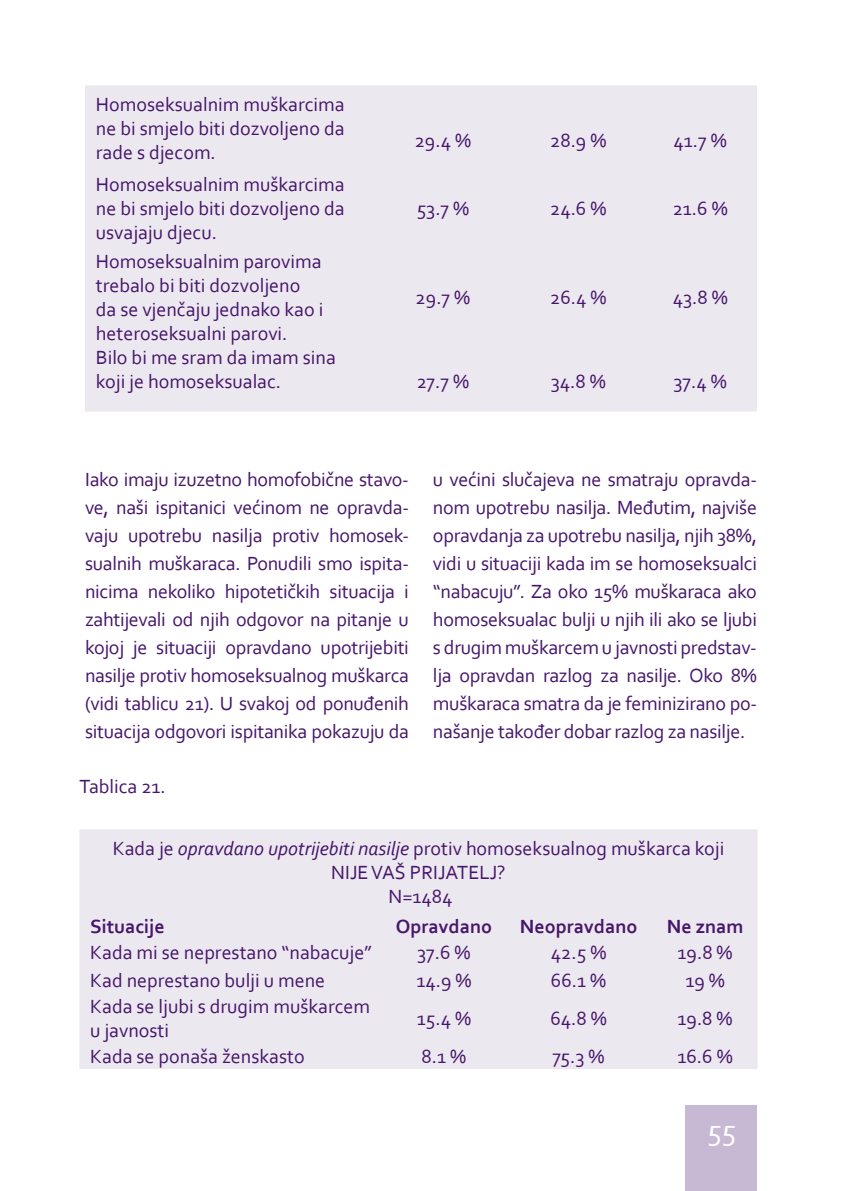
<style>
.page{position:relative;width:842px;height:1191px;background:#fff}
.page>*{position:absolute;margin:0;border:0;box-sizing:border-box;transform-origin:0 0}
.t1{font:30px "Corbel";color:#fff}
.t2{font:20px/28px "Corbel";color:#46166b;text-align:justify}
.t3{font:700 20px "Corbel";color:#46166b}
.s1{font-style:italic}
</style>
<div class="page">
<div style="left:685px;top:1106px;width:72px;height:85px;background:#c7b9d3"></div>
<div style="left:85px;top:85px;width:672px;height:327px;background:#ece8f0"></div>
<div style="left:79px;top:829px;width:679px;height:240px;background:#ece8f0"></div>
<p class="t2" style="left:96px;top:92px;width:250px;line-height:24px">Homoseksualnim muškarcima ne bi smjelo biti dozvoljeno da rade s djecom.</p>
<p class="t2" style="left:96px;top:171px;width:250px;line-height:24px">Homoseksualnim muškarcima ne bi smjelo biti dozvoljeno da usvajaju djecu.</p>
<p class="t2" style="left:96px;top:249px;width:229px;line-height:24px;text-align:left">Homoseksualnim parovima trebalo bi biti dozvoljeno da se vjenčaju jednako kao i heteroseksualni parovi.</p>
<p class="t2" style="left:96px;top:344px;width:242px;line-height:24px">Bilo bi me sram da imam sina koji je homoseksualac.</p>
<p class="t2" style="left:415px;top:126px;width:58px">29.4 %</p>
<p class="t2" style="left:550px;top:126px;width:58px">28.9 %</p>
<p class="t2" style="left:674px;top:126px;width:55px">41.7 %</p>
<p class="t2" style="left:417px;top:193px;width:54px">53.7 %</p>
<p class="t2" style="left:550px;top:193px;width:58px">24.6 %</p>
<p class="t2" style="left:673px;top:193px;width:57px">21.6 %</p>
<p class="t2" style="left:416px;top:283px;width:56px">29.7 %</p>
<p class="t2" style="left:550px;top:283px;width:58px">26.4 %</p>
<p class="t2" style="left:673px;top:283px;width:57px">43.8 %</p>
<p class="t2" style="left:417px;top:366px;width:54px">27.7 %</p>
<p class="t2" style="left:551px;top:366px;width:57px">34.8 %</p>
<p class="t2" style="left:673px;top:366px;width:55px">37.4 %</p>
<p class="t2" style="left:85px;top:464px;width:325px">Iako imaju izuzetno homofobične stavo&shy;ve, naši ispitanici većinom ne opravda&shy;vaju upotrebu nasilja protiv homosek&shy;sualnih muškaraca. Ponudili smo ispita&shy;nicima nekoliko hipotetičkih situacija i zahtijevali od njih odgovor na pitanje u kojoj je situaciji opravdano upotrijebiti nasilje protiv homoseksualnog muškarca (vidi tablicu 21). U svakoj od ponuđenih situacija odgovori ispitanika pokazuju da</p>
<p class="t2" style="left:433px;top:464px;width:325px">u većini slučajeva ne smatraju opravda&shy;nom upotrebu nasilja. Međutim, najviše opravdanja za upotrebu nasilja, njih 38%, vidi u situaciji kada im se homoseksualci “nabacuju”. Za oko 15% muškaraca ako homoseksualac bulji u njih ili ako se ljubi s drugim muškarcem u javnosti predstav&shy;lja opravdan razlog za nasilje. Oko 8% muškaraca smatra da je feminizirano po&shy;našanje također dobar razlog za nasilje.</p>
<p class="t2" style="left:79px;top:772px;width:88px">Tablica 21.</p>
<p class="t2" style="left:113px;top:836px;width:613px;line-height:24px;text-align:center">Kada je <span class="s1">opravdano upotrijebiti nasilje</span> protiv homoseksualnog muškarca koji<br>NIJE VAŠ PRIJATELJ?<br>N=1484</p>
<p class="t3" style="left:90px;top:914px;width:76px">Situacije</p>
<p class="t3" style="left:396px;top:914px;width:98px">Opravdano</p>
<p class="t3" style="left:520px;top:914px;width:119px">Neopravdano</p>
<p class="t3" style="left:667px;top:914px;width:78px">Ne znam</p>
<p class="t2" style="left:90px;top:938px;width:284px">Kada mi se neprestano “nabacuje”</p>
<p class="t2" style="left:417px;top:938px;width:55px">37.6 %</p>
<p class="t2" style="left:551px;top:938px;width:57px">42.5 %</p>
<p class="t2" style="left:678px;top:938px;width:57px">19.8 %</p>
<p class="t2" style="left:90px;top:965px;width:236px">Kad neprestano bulji u mene</p>
<p class="t2" style="left:416px;top:965px;width:57px">14.9 %</p>
<p class="t2" style="left:551px;top:965px;width:57px">66.1 %</p>
<p class="t2" style="left:685px;top:965px;width:41px">19 %</p>
<p class="t2" style="left:90px;top:993px;width:281px;line-height:24px">Kada se ljubi s drugim muškarcem u javnosti</p>
<p class="t2" style="left:417px;top:1003px;width:56px">15.4 %</p>
<p class="t2" style="left:550px;top:1003px;width:58px">64.8 %</p>
<p class="t2" style="left:678px;top:1003px;width:57px">19.8 %</p>
<p class="t2" style="left:90px;top:1042px;width:216px">Kada se ponaša ženskasto</p>
<p class="t2" style="left:422px;top:1042px;width:46px">8.1 %</p>
<p class="t2" style="left:553px;top:1042px;width:54px">75.3 %</p>
<p class="t2" style="left:677px;top:1042px;width:57px">16.6 %</p>
<h1 class="t1" style="left:707px;top:1111px;width:30px">55</h1>
</div>
